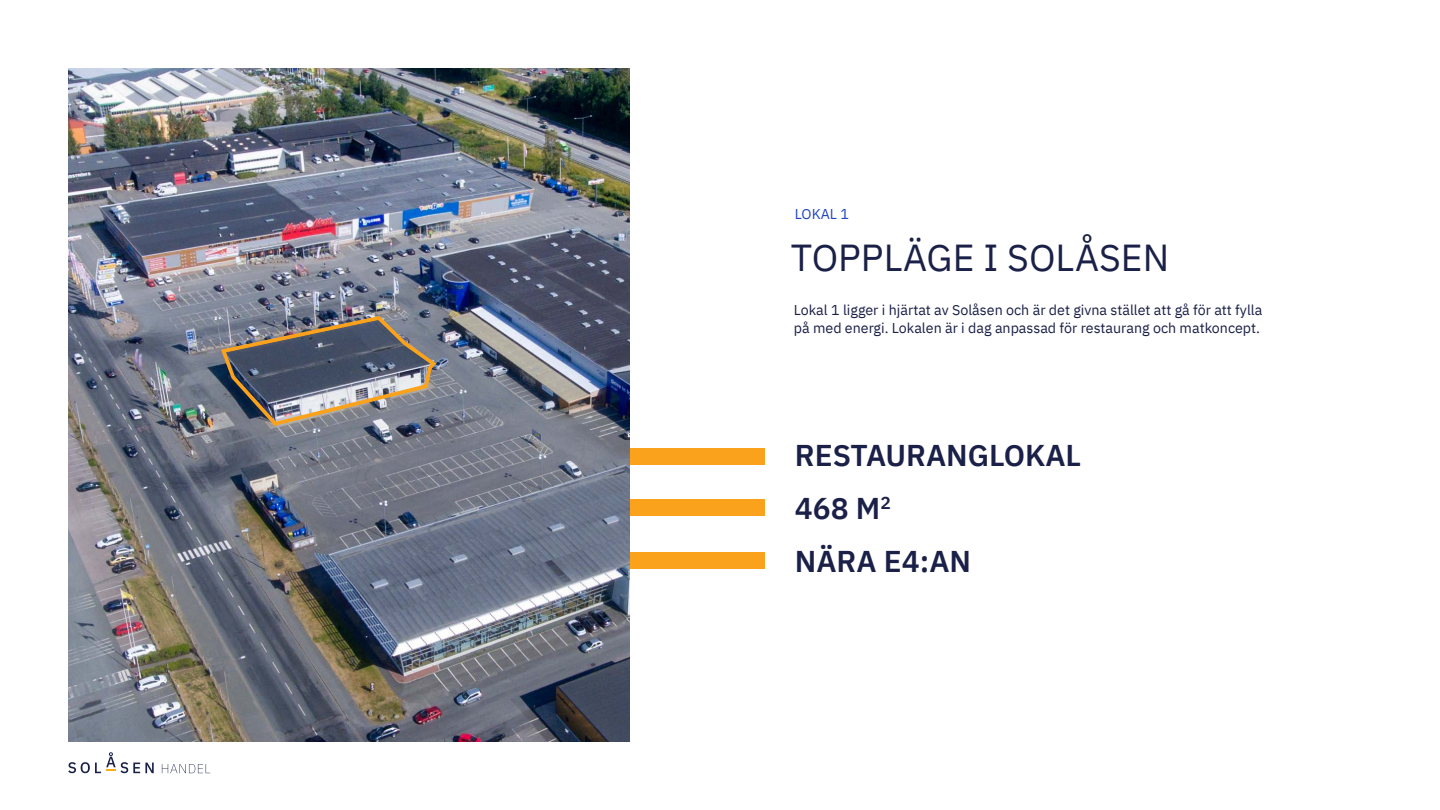
<style>
.page{position:relative;width:1440px;height:810px;background:#fff}
.page>*{position:absolute;margin:0;border:0;box-sizing:border-box;transform-origin:0 0}
.t1{font:37.5px "IBM Plex Sans";color:#1a2047}
.t2{font:600 30px "IBM Plex Sans";color:#1a2047}
.t3{font:14.25px/18px "IBM Plex Sans";color:#1a2047}
.t4{font:14.25px "IBM Plex Sans";color:#1e44c1}
</style>
<div class="page">
<div style="left:618px;top:448px;width:147px;height:17px;background:#faa21c"></div>
<div style="left:618px;top:500px;width:147px;height:16px;background:#faa21c"></div>
<div style="left:618px;top:552px;width:147px;height:17px;background:#faa21c"></div>
<svg style="left:162px;top:764px;width:48px;height:9px"></svg>
<svg style="left:68px;top:752px;width:86px;height:21px"></svg>
<img style="left:68px;top:68px;width:562px;height:674px">
<img style="left:219px;top:314px;width:220px;height:114px">
<p class="t4" style="left:795px;top:203px;width:56px">LOKAL 1</p>
<h1 class="t1" style="left:791px;top:229px;width:380px">TOPPLÄGE I SOLÅSEN</h1>
<p class="t3" style="left:794px;top:300px;width:470px">Lokal 1 ligger i hjärtat av Solåsen och är det givna stället att gå för att fylla på med energi. Lokalen är i dag anpassad för restaurang och matkoncept.</p>
<h2 class="t2" style="left:795px;top:432px;width:288px">RESTAURANGLOKAL</h2>
<h2 class="t2" style="left:795px;top:485px;width:98px">468 M<sup>2</sup></h2>
<h2 class="t2" style="left:795px;top:538px;width:178px">NÄRA E4:AN</h2>
</div>
